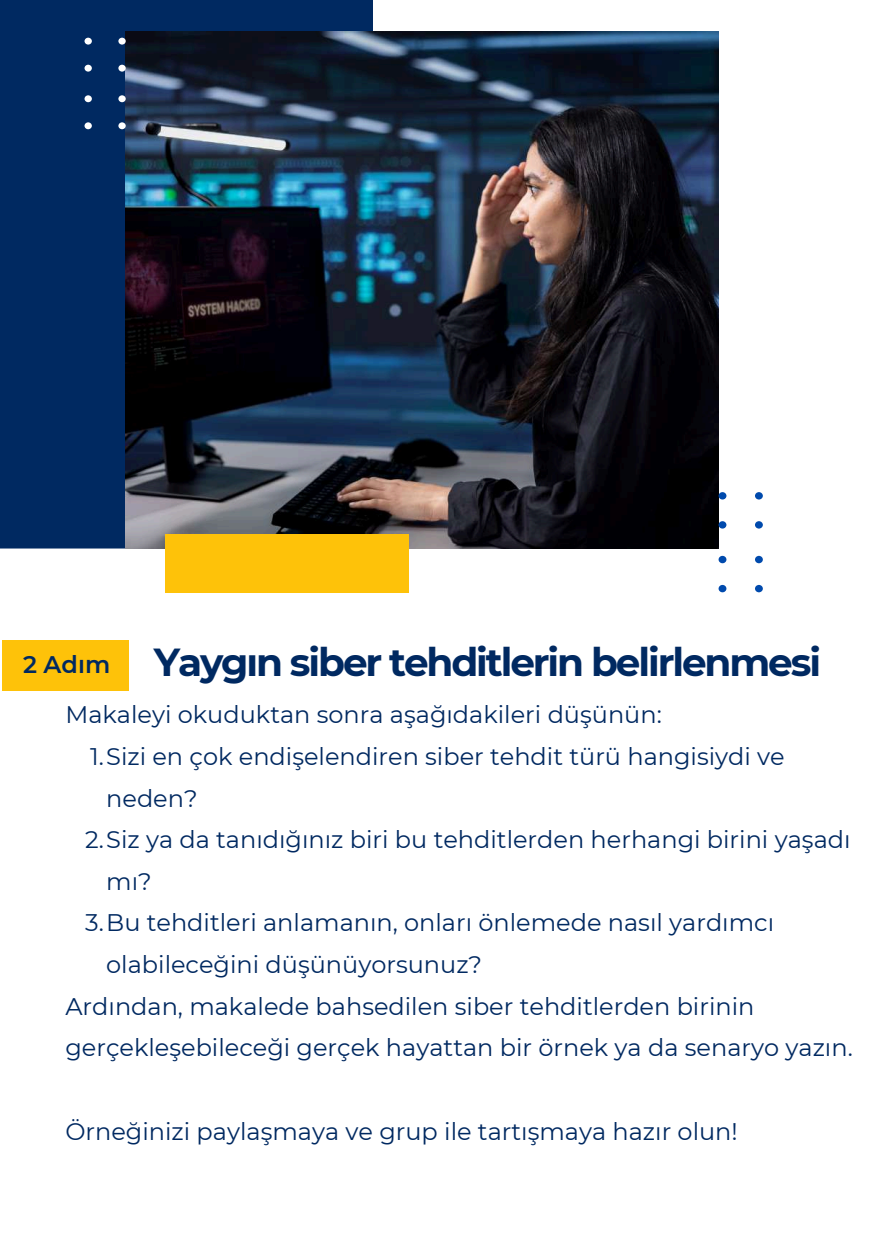
<style>
.page{position:relative;width:894px;height:1233px;background:#fff}
.page>*{position:absolute;margin:0;border:0;box-sizing:border-box;transform-origin:0 0}
.t1{font:700 39px "Montserrat";letter-spacing:-.055em;color:#002961}
.t2{font:24px "Montserrat";color:#002961}
.t3{font:600 24px "Montserrat";color:#002961}
</style>
<div class="page">
<div style="left:0;top:0;width:373px;height:549px;background:#002961"></div>
<img style="left:126px;top:31px;width:592px;height:518px">
<svg style="left:84px;top:38px;width:42px;height:34px"></svg>
<svg style="left:84px;top:95px;width:42px;height:34px"></svg>
<svg style="left:718px;top:492px;width:44px;height:37px"></svg>
<svg style="left:718px;top:556px;width:44px;height:36px"></svg>
<div style="left:2px;top:640px;width:127px;height:51px;background:#fec209"></div>
<div style="left:165px;top:534px;width:243px;height:58px;background:#fec209"></div>
<h1 class="t1" style="left:154px;top:639px;width:668px">Yaygın siber tehditlerin belirlenmesi</h1>
<p class="t2" style="left:65px;top:700px;width:597px">Makaleyi okuduktan sonra aşağıdakileri düşünün:</p>
<p class="t2" style="left:90px;top:742px;width:696px">1.Sizi en çok endişelendiren siber tehdit türü hangisiydi ve</p>
<p class="t2" style="left:106px;top:783px;width:93px">neden?</p>
<p class="t2" style="left:85px;top:825px;width:766px">2.Siz ya da tanıdığınız biri bu tehditlerden herhangi birini yaşadı</p>
<p class="t2" style="left:106px;top:867px;width:47px">mı?</p>
<p class="t2" style="left:85px;top:908px;width:690px">3.Bu tehditleri anlamanın, onları önlemede nasıl yardımcı</p>
<p class="t2" style="left:106px;top:950px;width:377px">olabileceğini düşünüyorsunuz?</p>
<p class="t2" style="left:65px;top:991px;width:690px">Ardından, makalede bahsedilen siber tehditlerden birinin</p>
<p class="t2" style="left:65px;top:1033px;width:788px">gerçekleşebileceği gerçek hayattan bir örnek ya da senaryo yazın.</p>
<p class="t3" style="left:23px;top:650px;width:89px">2 Adım</p>
<p class="t2" style="left:65px;top:1116px;width:673px">Örneğinizi paylaşmaya ve grup ile tartışmaya hazır olun!</p>
</div>
